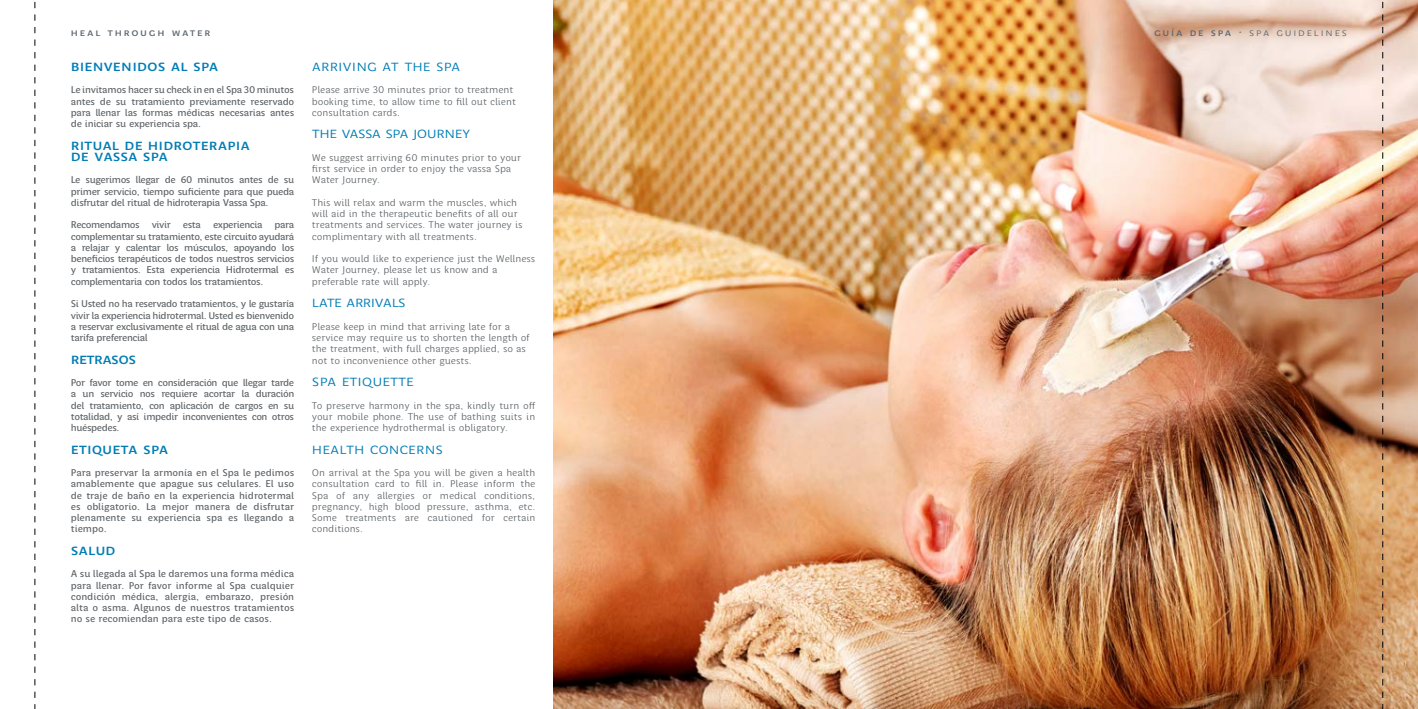
<style>
.page{position:relative;width:1418px;height:709px;background:#fff}
.page>*{position:absolute;margin:0;border:0;box-sizing:border-box;transform-origin:0 0}
.t1{font:16.25px "Perec Gris Versalita";letter-spacing:-.01em;color:#007db5}
.t2{font:16.25px "Perec Blanca Versalita";letter-spacing:-.02em;color:#007db5}
.t3{font:16.25px "Perec Blanca Versalita";letter-spacing:-.04em;color:#007db5}
.t4{font:16.25px "Perec Blanca Versalita";color:#007db5}
.t5{font:16.25px "Perec Blanca Versalita";letter-spacing:-.045em;color:#007db5}
.t6{font:16.25px "Perec Gris Versalita";letter-spacing:-.045em;color:#007db5}
.t7{font:11px "Perec Blanca Versalita";letter-spacing:.16em;color:#5d6770}
.t8{font:11px "Perec Gris Versalita";letter-spacing:.15em;color:#5d6770}
.t9{font:10px/11.2px "Perec Gris";letter-spacing:-.035em;color:#5e6367;text-align:justify}
.t10{font:10px/11.2px "Perec Blanca";color:#5e6367}
.s1{font-family:"Perec Gris Versalita"}
</style>
<div class="page">
<img style="left:553px;top:0;width:864px;height:709px">
<svg style="left:1382px;top:0;width:1px;height:709px"></svg>
<svg style="left:35px;top:2px;width:1px;height:707px"></svg>
<p class="t8" style="left:71px;top:26px;width:141px">heal through water</p>
<h1 class="t1" style="left:71px;top:56px;width:149px">bienvenidos al spa</h1>
<p class="t9" style="left:71px;top:84px;width:225px">Le invitamos hacer su check in en el Spa 30 minutos antes de su tratamiento previamente reservado para llenar las formas médicas necesarias antes de iniciar su experiencia spa.</p>
<h1 class="t1" style="left:71px;top:135px;width:181px">ritual de hidroterapia</h1>
<h1 class="t1" style="left:71px;top:146px;width:99px">de vassa spa</h1>
<p class="t9" style="left:71px;top:174px;width:225px">Le sugerimos llegar de 60 minutos antes de su primer servicio, tiempo suficiente para que pueda disfrutar del ritual de hidroterapia Vassa Spa.</p>
<p class="t9" style="left:71px;top:219px;width:225px">Recomendamos vivir esta experiencia para complementar su tratamiento, este circuito ayudará a relajar y calentar los músculos, apoyando los beneficios terapéuticos de todos nuestros servicios y tratamientos. Esta experiencia Hidrotermal es complementaria con todos los tratamientos.</p>
<p class="t9" style="left:71px;top:298px;width:225px">Si Usted no ha reservado tratamientos, y le gustaría vivir la experiencia hidrotermal. Usted es bienvenido a reservar exclusivamente el ritual de agua con una tarifa preferencial</p>
<h1 class="t6" style="left:71px;top:349px;width:67px">retrasos</h1>
<p class="t9" style="left:71px;top:377px;width:225px">Por favor tome en consideración que llegar tarde a un servicio nos requiere acortar la duración del tratamiento, con aplicación de cargos en su totalidad, y así impedir inconvenientes con otros huéspedes.</p>
<h1 class="t1" style="left:71px;top:439px;width:99px">etiqueta spa</h1>
<p class="t9" style="left:71px;top:467px;width:225px">Para preservar la armonía en el Spa le pedimos amablemente que apague sus celulares. El uso de traje de baño en la experiencia hidrotermal es obligatorio. La mejor manera de disfrutar plenamente su experiencia spa es llegando a tiempo.</p>
<h1 class="t1" style="left:71px;top:540px;width:46px">salud</h1>
<p class="t9" style="left:71px;top:568px;width:225px">A su llegada al Spa le daremos una forma médica para llenar. Por favor informe al Spa cualquier condición médica, alergia, embarazo, presión alta o asma. Algunos de nuestros tratamientos no se recomiendan para este tipo de casos.</p>
<h1 class="t2" style="left:312px;top:56px;width:150px">arriving at the spa</h1>
<p class="t10" style="left:312px;top:84px;width:205px">Please arrive 30 minutes prior to treatment booking time, to allow time to fill out client consultation cards.</p>
<h1 class="t3" style="left:312px;top:124px;width:160px">the vassa spa journey</h1>
<p class="t10" style="left:312px;top:152px;width:211px">We suggest arriving 60 minutes prior to your first service in order to enjoy the vassa Spa<br>Water Journey.</p>
<p class="t10" style="left:312px;top:197px;width:212px">This will relax and warm the muscles, which will aid in the therapeutic benefits of all our treatments and services. The water journey is complimentary with all treatments.</p>
<p class="t10" style="left:312px;top:253px;width:225px">If you would like to experience just the Wellness<br>Water Journey, please let us know and a preferable rate will apply.</p>
<h1 class="t5" style="left:312px;top:292px;width:95px">late arrivals</h1>
<p class="t10" style="left:312px;top:320px;width:219px">Please keep in mind that arriving late for a service may require us to shorten the length of the treatment, with full charges applied, so as not to inconvenience other guests.</p>
<h1 class="t2" style="left:312px;top:371px;width:104px">spa etiquette</h1>
<p class="t10" style="left:312px;top:399px;width:225px;text-align:justify">To preserve harmony in the spa, kindly turn off your mobile phone. The use of bathing suits in the experience hydrothermal is obligatory.</p>
<h1 class="t4" style="left:312px;top:439px;width:133px">health concerns</h1>
<p class="t10" style="left:312px;top:467px;width:225px;text-align:justify">On arrival at the Spa you will be given a health consultation card to fill in. Please inform the Spa of any allergies or medical conditions, pregnancy, high blood pressure, asthma, etc.<br>Some treatments are cautioned for certain conditions.</p>
<p class="t7" style="left:1153px;top:26px;width:194px"><span class="s1">guía de spa ·</span> spa guidelines</p>
</div>
